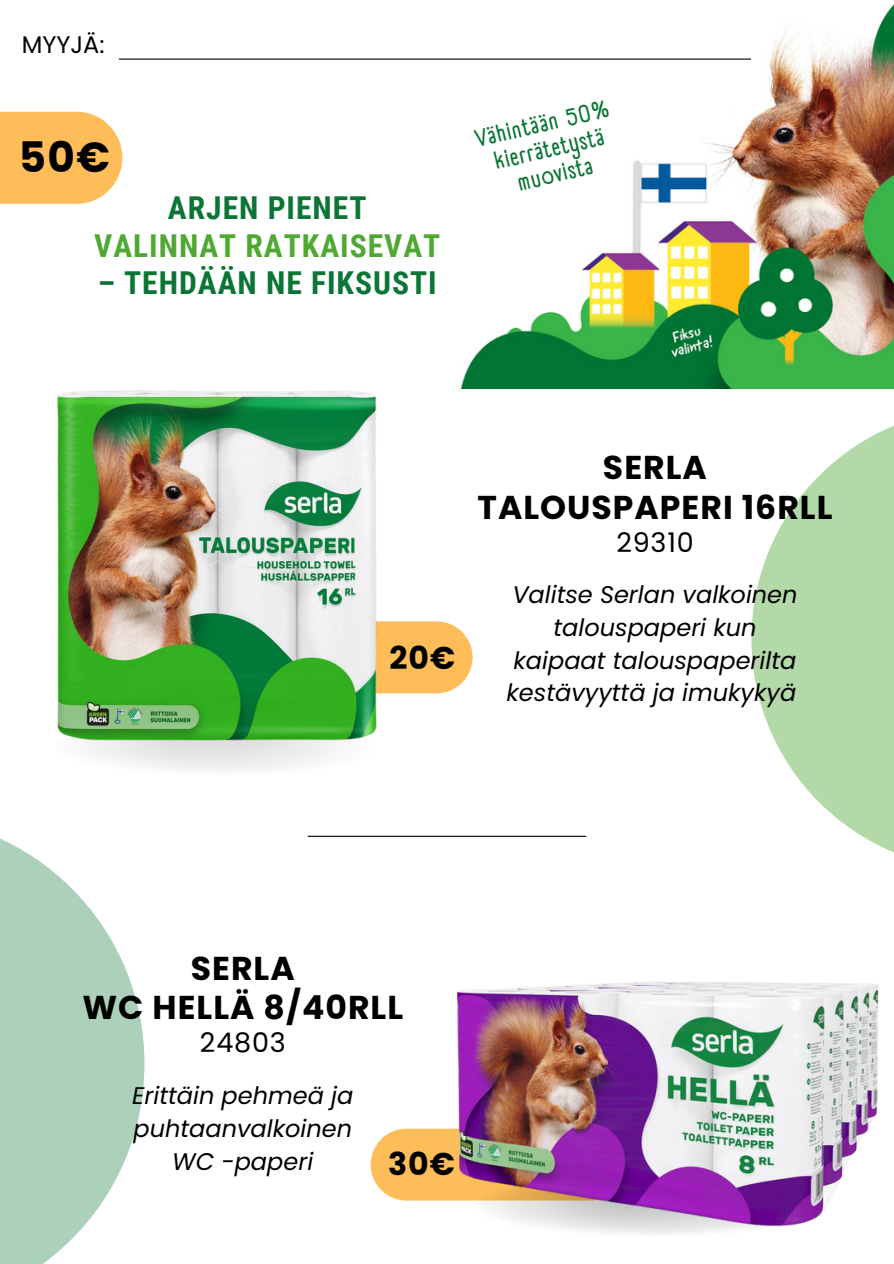
<style>
.page{position:relative;width:894px;height:1264px;background:#fff}
.page>*{position:absolute;margin:0;border:0;box-sizing:border-box;transform-origin:0 0}
.t1{font:700 42px "Poppins";color:#000}
.t2{font:700 33px/39.5px "Poppins";letter-spacing:.03em;color:#000;text-align:center}
.t3{font:700 31.5px "Roboto Condensed";letter-spacing:.03em;color:#0a7534}
.t4{font:700 31.5px "Roboto Condensed";letter-spacing:.03em;color:#50a834}
.t5{font:700 31.5px "Poppins";color:#000}
.t6{font:27px "Poppins";letter-spacing:.03em;color:#000}
.t7{font:italic 24px/32.7px "Poppins";color:#000;text-align:center}
.t8{font:700 24px/25.8px "A Day Without Sun Text";color:#0a7534;text-align:center}
.t9{font:24px "Poppins";color:#000}
</style>
<div class="page">
<div style="left:217px;top:621px;width:255px;height:72px;background:#ffbd59;border-radius:36px"></div>
<svg style="left:0;top:838px;width:144px;height:425px;fill:#acd0ba"></svg>
<div style="left:370px;top:1128px;width:256px;height:72px;background:#ffbd59;border-radius:36px"></div>
<img style="left:426px;top:5px;width:467px;height:383px">
<hr style="left:119px;top:59px;width:631px;height:1px;background:#000">
<svg style="left:751px;top:426px;width:142px;height:426px;fill:#b4d9a8"></svg>
<svg style="left:0;top:112px;width:122px;height:92px;background:#ffc165"></svg>
<hr style="left:308px;top:835px;width:278px;height:1px;background:#000">
<img style="left:457px;top:982px;width:422px;height:249px">
<img style="left:57px;top:390px;width:342px;height:362px">
<p class="t9" style="left:22px;top:28px;width:84px">MYYJÄ:</p>
<h1 class="t1" style="left:19px;top:128px;width:92px">50€</h1>
<h3 class="t3" style="left:168px;top:190px;width:200px">ARJEN PIENET</h3>
<h3 class="t4" style="left:94px;top:227px;width:347px">VALINNAT RATKAISEVAT</h3>
<h3 class="t3" style="left:98px;top:264px;width:340px">– TEHDÄÄN NE FIKSUSTI</h3>
<p class="t8" style="left:473px;top:126px;width:139px;rotate:-13deg">Vähintään 50% kierrätetystä muovista</p>
<h3 class="t5" style="left:389px;top:635px;width:67px">20€</h3>
<h2 class="t2" style="left:477px;top:448px;width:356px">SERLA<br>TALOUSPAPERI 16RLL</h2>
<p class="t6" style="left:616px;top:523px;width:79px">29310</p>
<p class="t7" style="left:506px;top:578px;width:292px">Valitse Serlan valkoinen talouspaperi kun kaipaat talouspaperilta kestävyyttä ja imukykyä</p>
<h2 class="t2" style="left:82px;top:948px;width:322px">SERLA<br>WC HELLÄ 8/40RLL</h2>
<p class="t6" style="left:200px;top:1023px;width:87px">24803</p>
<p class="t7" style="left:132px;top:1079px;width:223px">Erittäin pehmeä ja puhtaanvalkoinen<br>WC -paperi</p>
<h3 class="t5" style="left:388px;top:1142px;width:68px">30€</h3>
</div>
